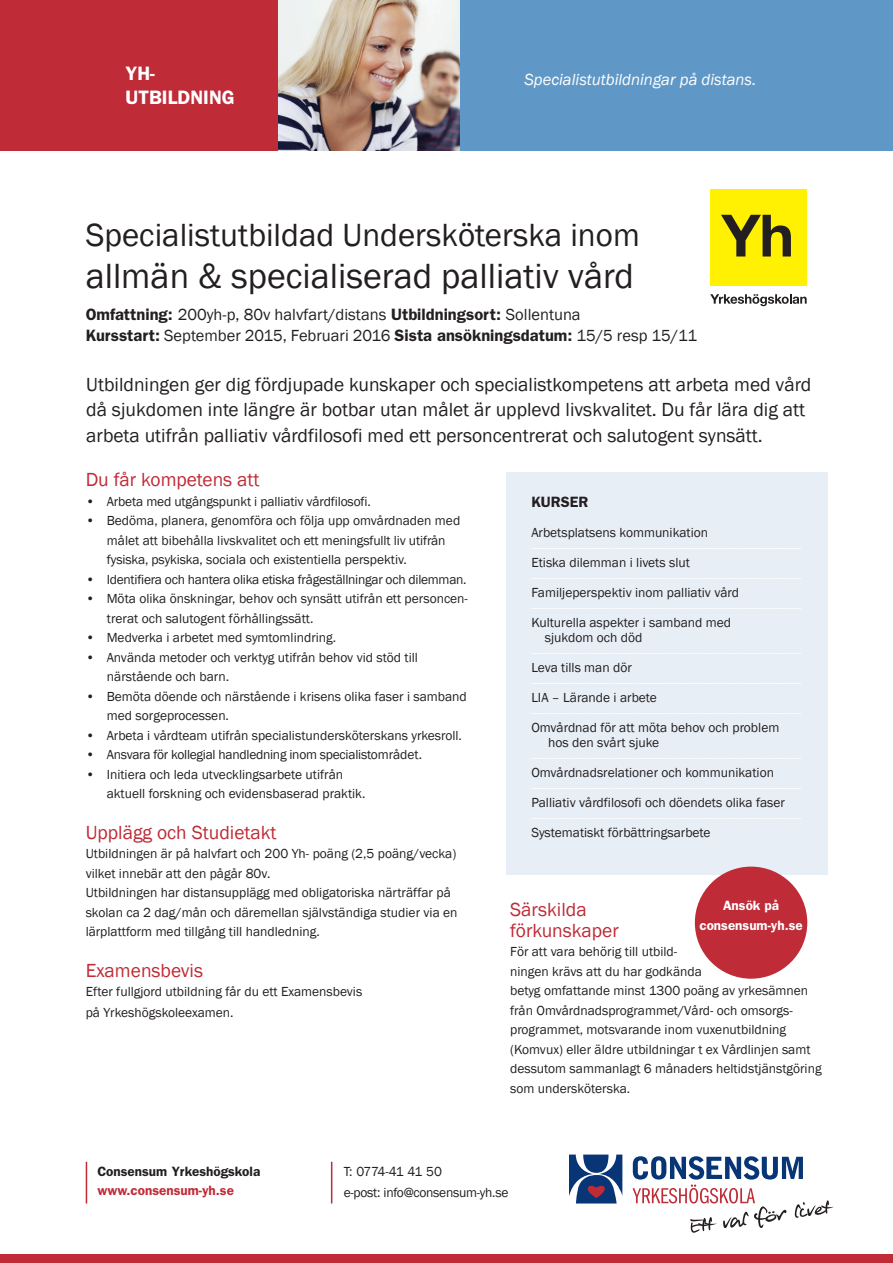
<style>
.page{position:relative;width:893px;height:1263px;background:#fff}
.page>*{position:absolute;margin:0;border:0;box-sizing:border-box;transform-origin:0 0}
.t1{font:36px "Franklin Gothic";color:#231f20}
.t2{font:33px "Franklin Gothic";color:#231f20}
.t3{font:19.5px/25.5px "Franklin Gothic";color:#231f20}
.t4{font:19.5px "Franklin Gothic";color:#bf2b37}
.t5{font:600 19.5px "Franklin Gothic";color:#fff}
.t6{font:16.5px "Franklin Gothic";color:#231f20}
.t7{font:italic 16.5px "Franklin Gothic";color:#fff}
.t8{font:600 15px "Franklin Gothic";color:#231f20}
.t9{font:13.5px/19.5px "Franklin Gothic";color:#231f20}
.t10{font:13.5px/21px "Franklin Gothic";letter-spacing:-.02em;color:#231f20}
.t11{font:600 13.5px "Franklin Gothic";color:#231f20}
.t12{font:600 13.5px "Franklin Gothic";color:#fff}
.t13{font:600 13.5px "Franklin Gothic";color:#bf2b37}
.s1{font-weight:600}
</style>
<div class="page">
<div style="left:0;top:1254px;width:893px;height:9px;background:#bf2b37"></div>
<hr style="left:331px;top:1162px;width:1px;height:41px;background:#bf2b37">
<hr style="left:86px;top:1162px;width:1px;height:41px;background:#bf2b37">
<svg style="left:569px;top:1154px;width:53px;height:49px"></svg>
<svg style="left:633px;top:1156px;width:201px;height:77px"></svg>
<div style="left:506px;top:473px;width:322px;height:402px;background:#e7eef6"></div>
<div style="left:0;top:0;width:893px;height:151px;background:#5f98c7"></div>
<img style="left:277px;top:0;width:182px;height:151px">
<div style="left:0;top:0;width:277px;height:151px;background:#bf2b37"></div>
<div style="left:711px;top:190px;width:96px;height:96px;background:#fff101"></div>
<svg style="left:721px;top:215px;width:70px;height:41px"></svg>
<svg style="left:710px;top:294px;width:97px;height:12px"></svg>
<div style="left:695px;top:866px;width:112px;height:113px;background:#bf2b37;border-radius:50%"></div>
<p class="t5" style="left:126px;top:62px;width:31px">YH-</p>
<p class="t5" style="left:126px;top:86px;width:111px">UTBILDNING</p>
<p class="t7" style="left:524px;top:61px;width:257px">Skräddarsydda utbildningar på såväl</p>
<p class="t7" style="left:524px;top:69px;width:233px">Specialistutbildningar på distans.</p>
<p class="t2" style="left:86px;top:214px;width:556px">Specialistutbildad Undersköterska inom</p>
<p class="t1" style="left:86px;top:253px;width:550px">allmän &amp; specialiserad palliativ vård</p>
<p class="t6" style="left:86px;top:304px;width:496px"><span class="s1">Omfattning:</span> 200yh-p, 80v halvfart/distans <span class="s1">Utbildningsort:</span> Sollentuna</p>
<p class="t6" style="left:86px;top:325px;width:613px"><span class="s1">Kursstart:</span> September 2015, Februari 2016 <span class="s1">Sista ansökningsdatum:</span> 15/5 resp 15/11</p>
<p class="t3" style="left:86px;top:372px;width:726px">Utbildningen ger dig fördjupade kunskaper och specialistkompetens att arbeta med vård då sjukdomen inte längre är botbar utan målet är upplevd livskvalitet. Du får lära dig att arbeta utifrån palliativ vårdfilosofi med ett personcentrerat och salutogent synsätt.</p>
<p class="t4" style="left:86px;top:468px;width:175px">Du får kompetens att</p>
<p class="t9" style="left:86px;top:492px;width:287px">• Arbeta med utgångspunkt i palliativ vårdfilosofi.</p>
<p class="t9" style="left:107px;top:511px;width:355px;text-indent:-21px">• Bedöma, planera, genomföra och följa upp omvårdnaden med målet att bibehålla livskvalitet och ett meningsfullt liv utifrån fysiska, psykiska, sociala och existentiella perspektiv.</p>
<p class="t10" style="left:86px;top:569px;width:382px">• Identifiera och hantera olika etiska frågeställningar och dilemman.</p>
<p class="t9" style="left:107px;top:589px;width:363px;text-indent:-21px">• Möta olika önskningar, behov och synsätt utifrån ett personcen&shy;trerat och salutogent förhållingssätt.</p>
<p class="t9" style="left:86px;top:628px;width:252px">• Medverka i arbetet med symtomlindring.</p>
<p class="t9" style="left:107px;top:648px;width:313px;text-indent:-21px">• Använda metoder och verktyg utifrån behov vid stöd till närstående och barn.</p>
<p class="t9" style="left:107px;top:687px;width:361px;text-indent:-21px">• Bemöta döende och närstående i krisens olika faser i samband med sorgeprocessen.</p>
<p class="t9" style="left:86px;top:726px;width:378px">• Arbeta i vårdteam utifrån specialistundersköterskans yrkesroll.</p>
<p class="t10" style="left:86px;top:745px;width:338px">• Ansvara för kollegial handledning inom specialistområdet.</p>
<p class="t9" style="left:86px;top:765px;width:259px">• Initiera och leda utvecklingsarbete utifrån</p>
<p class="t9" style="left:107px;top:784px;width:260px">aktuell forskning och evidensbaserad praktik.</p>
<p class="t4" style="left:86px;top:820px;width:192px">Upplägg och Studietakt</p>
<p class="t9" style="left:86px;top:844px;width:372px">Utbildningen är på halvfart och 200 Yh- poäng (2,5 poäng/vecka) vilket innebär att den pågår 80v.</p>
<p class="t9" style="left:86px;top:883px;width:373px">Utbildningen har distansupplägg med obligatoriska närträffar på skolan ca 2 dag/mån och däremellan självständiga studier via en lärplattform med tillgång till handledning.</p>
<p class="t4" style="left:86px;top:958px;width:119px">Examensbevis</p>
<p class="t9" style="left:86px;top:982px;width:278px">Efter fullgjord utbildning får du ett Examensbevis</p>
<p class="t9" style="left:86px;top:1003px;width:149px">på Yrkeshögskoleexamen.</p>
<p class="t8" style="left:531px;top:493px;width:58px">KURSER</p>
<p class="t9" style="left:531px;top:523px;width:178px">Arbetsplatsens kommunikation</p>
<p class="t9" style="left:531px;top:553px;width:160px">Etiska dilemman i livets slut</p>
<p class="t9" style="left:531px;top:583px;width:209px">Familjeperspektiv inom palliativ vård</p>
<p class="t9" style="left:531px;top:613px;width:201px">Kulturella aspekter i samband med</p>
<p class="t9" style="left:545px;top:628px;width:99px">sjukdom och död</p>
<p class="t9" style="left:531px;top:658px;width:102px">Leva tills man dör</p>
<p class="t9" style="left:531px;top:688px;width:127px">LIA – Lärande i arbete</p>
<p class="t9" style="left:531px;top:718px;width:249px">Omvårdnad för att möta behov och problem</p>
<p class="t9" style="left:548px;top:733px;width:112px">hos den svårt sjuke</p>
<p class="t9" style="left:531px;top:763px;width:244px">Omvårdnadsrelationer och kommunikation</p>
<p class="t9" style="left:531px;top:793px;width:255px">Palliativ vårdfilosofi och döendets olika faser</p>
<p class="t9" style="left:531px;top:823px;width:181px">Systematiskt förbättringsarbete</p>
<p class="t12" style="left:723px;top:897px;width:58px">Ansök på</p>
<p class="t12" style="left:699px;top:917px;width:105px">consensum-yh.se</p>
<p class="t4" style="left:510px;top:897px;width:78px">Särskilda</p>
<p class="t4" style="left:510px;top:918px;width:110px">förkunskaper</p>
<p class="t9" style="left:510px;top:942px;width:169px">För att vara behörig till utbild-</p>
<p class="t9" style="left:510px;top:962px;width:193px">ningen krävs att du har godkända</p>
<p class="t9" style="left:510px;top:981px;width:313px">betyg omfattande minst 1300 poäng av yrkesämnen från Omvårdnadsprogrammet/Vård- och omsorgs&shy;programmet, motsvarande inom vuxenutbildning (Komvux) eller äldre utbildningar t ex Vårdlinjen samt dessutom sammanlagt 6 månaders heltidstjänstgöring som undersköterska.</p>
<p class="t11" style="left:97px;top:1163px;width:164px">Consensum Yrkeshögskola</p>
<p class="t13" style="left:97px;top:1182px;width:138px">www.consensum-yh.se</p>
<p class="t10" style="left:344px;top:1161px;width:166px">T: 0774-41 41 50<br>e-post: info@consensum-yh.se</p>
</div>
